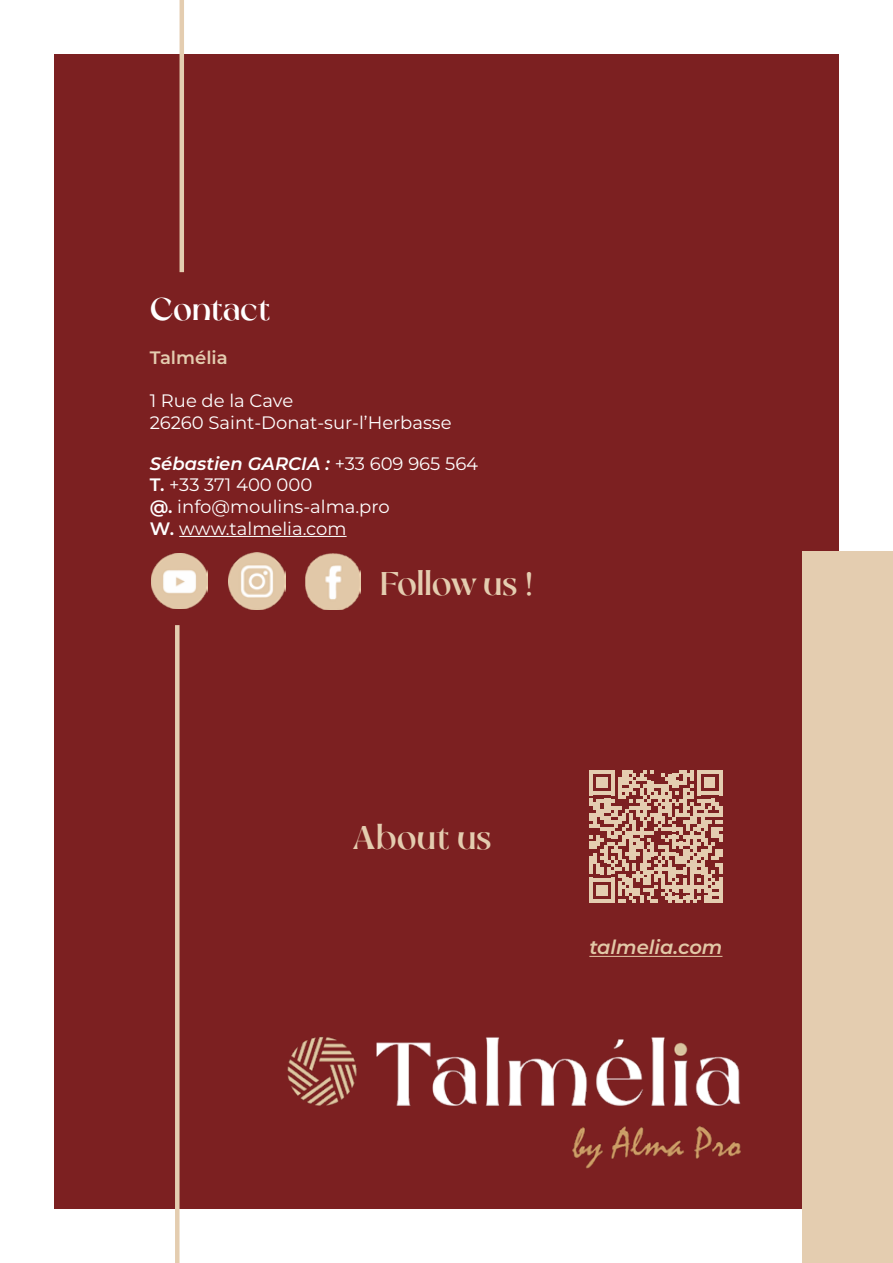
<style>
.page{position:relative;width:893px;height:1263px;background:#fff}
.page>*{position:absolute;margin:0;border:0;box-sizing:border-box;transform-origin:0 0}
.t1{font:31.5px "Kattelyn";color:#e4cdb0}
.t2{font:30px "Kattelyn";letter-spacing:-.005em;color:#fff}
.t3{font:italic 600 19.5px "Montserrat";color:#e2c8a7}
.t4{font:18px/21.6px "Montserrat";color:#fff}
.t5{font:600 18px "Montserrat";color:#e4cdb0}
.s1{font-weight:600;font-style:italic}
.s2{font-weight:600}
</style>
<div class="page">
<div style="left:54px;top:54px;width:785px;height:1155px;background:#7c2021"></div>
<hr style="left:180px;top:0;width:4px;height:272px;background:#e4cdb0">
<div style="left:175px;top:625px;width:5px;height:638px;background:#e4cdb0"></div>
<img style="left:243px;top:991px;width:560px;height:218px">
<hr style="left:179px;top:536px;width:168px;height:1px;background:#fff">
<div style="left:803px;top:552px;width:90px;height:711px;background:#e4cdb0"></div>
<img style="left:152px;top:553px;width:55px;height:55px">
<img style="left:228px;top:552px;width:57px;height:57px">
<img style="left:306px;top:554px;width:55px;height:55px">
<svg style="left:589px;top:770px;width:133px;height:133px"></svg>
<hr style="left:719px;top:878px;width:3px;height:25px;background:#e4cdb0">
<hr style="left:589px;top:956px;width:133px;height:1px;background:#e2c8a7">
<h2 class="t2" style="left:150px;top:291px;width:122px">Contact</h2>
<p class="t5" style="left:150px;top:345px;width:80px">Talmélia</p>
<p class="t4" style="left:150px;top:389px;width:303px">1 Rue de la Cave<br>26260 Saint-Donat-sur-l’Herbasse</p>
<p class="t4" style="left:150px;top:452px;width:330px"><span class="s1">Sébastien GARCIA :</span> +33 609 965 564<br><span class="s2">T.</span> +33 371 400 000<br><span class="s2">@.</span> info@moulins-alma.pro<br><span class="s2">W.</span> www.talmelia.com</p>
<h1 class="t1" style="left:380px;top:565px;width:155px">Follow us !</h1>
<h1 class="t1" style="left:353px;top:820px;width:140px">About us</h1>
<p class="t3" style="left:589px;top:934px;width:135px">talmelia.com</p>
</div>
